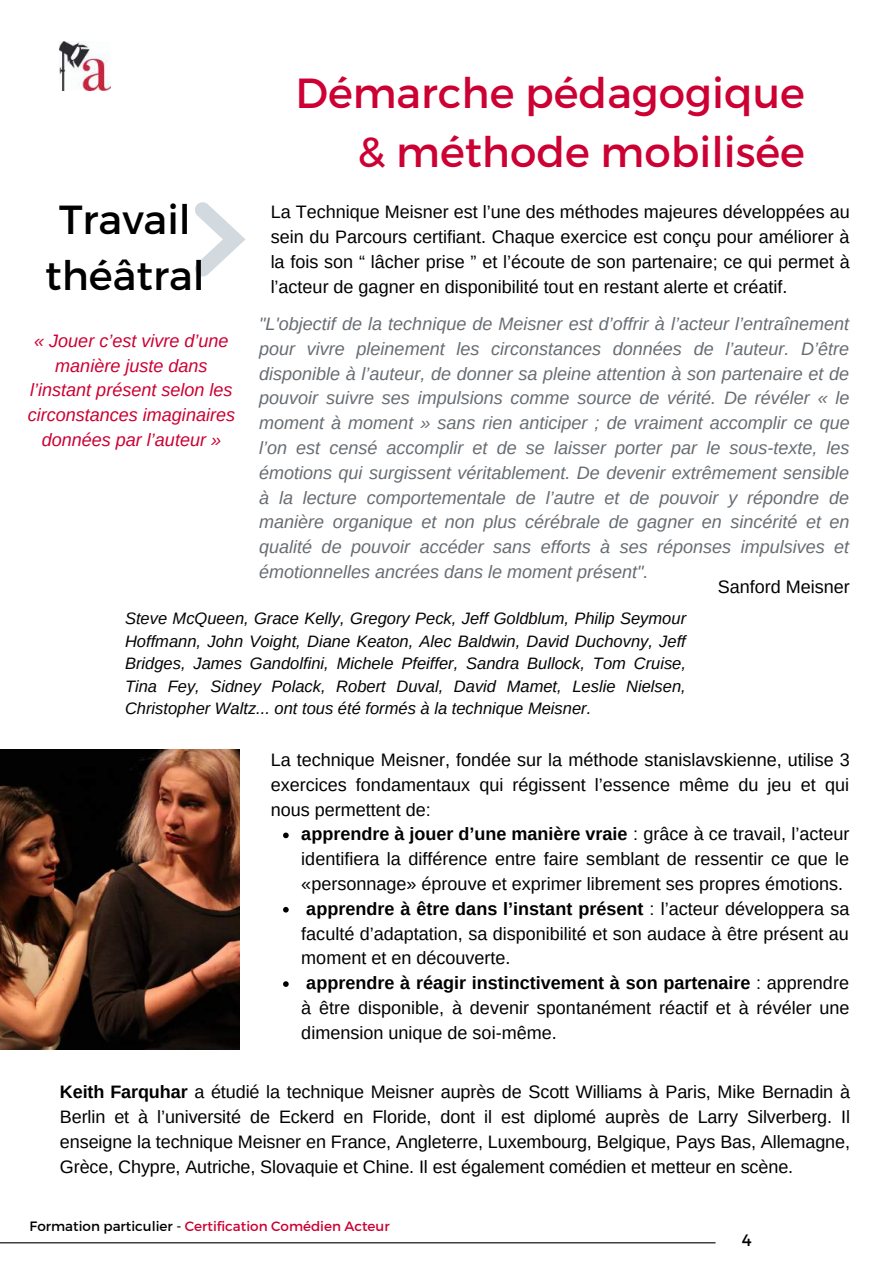
<style>
.page{position:relative;width:894px;height:1264px;background:#fff}
.page>*{position:absolute;margin:0;border:0;box-sizing:border-box;transform-origin:0 0}
.t1{font:42px/58.5px "Montserrat";color:#c03;text-align:right}
.t2{font:40.5px/56.2px "Montserrat";color:#000;text-align:center}
.t3{font:18px/24.8px "Arimo";color:#000;text-align:justify}
.t4{font:italic 18px/24.8px "Arimo";color:#676d72;text-align:justify}
.t5{font:italic 18px/24.8px "Arimo";color:#c03;text-align:center}
.t6{font:italic 16.5px/22.5px "Arimo";color:#060403;text-align:justify}
.t7{font:16.5px "Montserrat";color:#000}
.t8{font:13.5px "Montserrat";color:#c03}
.s1{font-weight:700}
.s2{color:#000}
</style>
<div class="page">
<hr style="left:0;top:1242px;width:715px;height:1px;background:#000">
<img style="left:60px;top:41px;width:51px;height:50px">
<svg style="left:195px;top:202px;width:50px;height:74px"></svg>
<img style="left:0;top:750px;width:239px;height:299px">
<svg style="left:283px;top:832px;width:5px;height:6px"></svg>
<svg style="left:283px;top:906px;width:5px;height:6px"></svg>
<svg style="left:283px;top:981px;width:5px;height:5px"></svg>
<h1 class="t1" style="left:295px;top:62px;width:511px">Démarche pédagogique &amp; méthode mobilisée</h1>
<h2 class="t2" style="left:45px;top:189px;width:161px">Travail théâtral</h2>
<p class="t3" style="left:270px;top:200px;width:580px">La Technique Meisner est l’une des méthodes majeures développées au sein du Parcours certifiant. Chaque exercice est conçu pour améliorer à la fois son “ lâcher prise ” et l’écoute de son partenaire; ce qui permet à l’acteur de gagner en disponibilité tout en restant alerte et créatif.</p>
<p class="t4" style="left:259px;top:311px;width:592px">"L'objectif de la technique de Meisner est d’offrir à l’acteur l’entraînement pour vivre pleinement les circonstances données de l’auteur. D’être disponible à l’auteur, de donner sa pleine attention à son partenaire et de pouvoir suivre ses impulsions comme source de vérité. De révéler « le moment à moment » sans rien anticiper ; de vraiment accomplir ce que l’on est censé accomplir et de se laisser porter par le sous-texte, les émotions qui surgissent véritablement. De devenir extrêmement sensible à la lecture comportementale de l’autre et de pouvoir y répondre de manière organique et non plus cérébrale de gagner en sincérité et en qualité de pouvoir accéder sans efforts à ses réponses impulsives et émotionnelles ancrées dans le moment présent".</p>
<p class="t5" style="left:28px;top:328px;width:209px">« Jouer c’est vivre d’une manière juste dans l’instant présent selon les circonstances imaginaires données par l’auteur »</p>
<p class="t3" style="left:717px;top:574px;width:134px">Sanford Meisner</p>
<p class="t6" style="left:125px;top:607px;width:562px">Steve McQueen, Grace Kelly, Gregory Peck, Jeff Goldblum, Philip Seymour Hoffmann, John Voight, Diane Keaton, Alec Baldwin, David Duchovny, Jeff Bridges, James Gandolfini, Michele Pfeiffer, Sandra Bullock, Tom Cruise, Tina Fey, Sidney Polack, Robert Duval, David Mamet, Leslie Nielsen, Christopher Waltz... ont tous été formés à la technique Meisner.</p>
<p class="t3" style="left:270px;top:747px;width:580px">La technique Meisner, fondée sur la méthode stanislavskienne, utilise 3 exercices fondamentaux qui régissent l’essence même du jeu et qui nous permettent de:</p>
<p class="t3" style="left:301px;top:821px;width:549px;text-align:left"><span class="s1">apprendre à jouer d’une manière vraie</span> : grâce à ce travail, l’acteur identifiera la différence entre faire semblant de ressentir ce que le «personnage» éprouve et exprimer librement ses propres émotions. <span class="s1">apprendre à être dans l’instant présent</span> : l’acteur développera sa faculté d’adaptation, sa disponibilité et son audace à être présent au moment et en découverte.<br><span class="s1">apprendre à réagir instinctivement à son partenaire</span> : apprendre à être disponible, à devenir spontanément réactif et à révéler une dimension unique de soi-même.</p>
<p class="t3" style="left:60px;top:1079px;width:791px"><span class="s1">Keith Farquhar</span> a étudié la technique Meisner auprès de Scott Williams à Paris, Mike Bernadin à Berlin et à l’université de Eckerd en Floride, dont il est diplomé auprès de Larry Silverberg. Il enseigne la technique Meisner en France, Angleterre, Luxembourg, Belgique, Pays Bas, Allemagne, Grèce, Chypre, Autriche, Slovaquie et Chine. Il est également comédien et metteur en scène.</p>
<p class="t8" style="left:30px;top:1217px;width:361px"><span class="s2">Formation particulier -</span> Certification Comédien Acteur</p>
<p class="t7" style="left:741px;top:1229px;width:11px">4</p>
</div>
